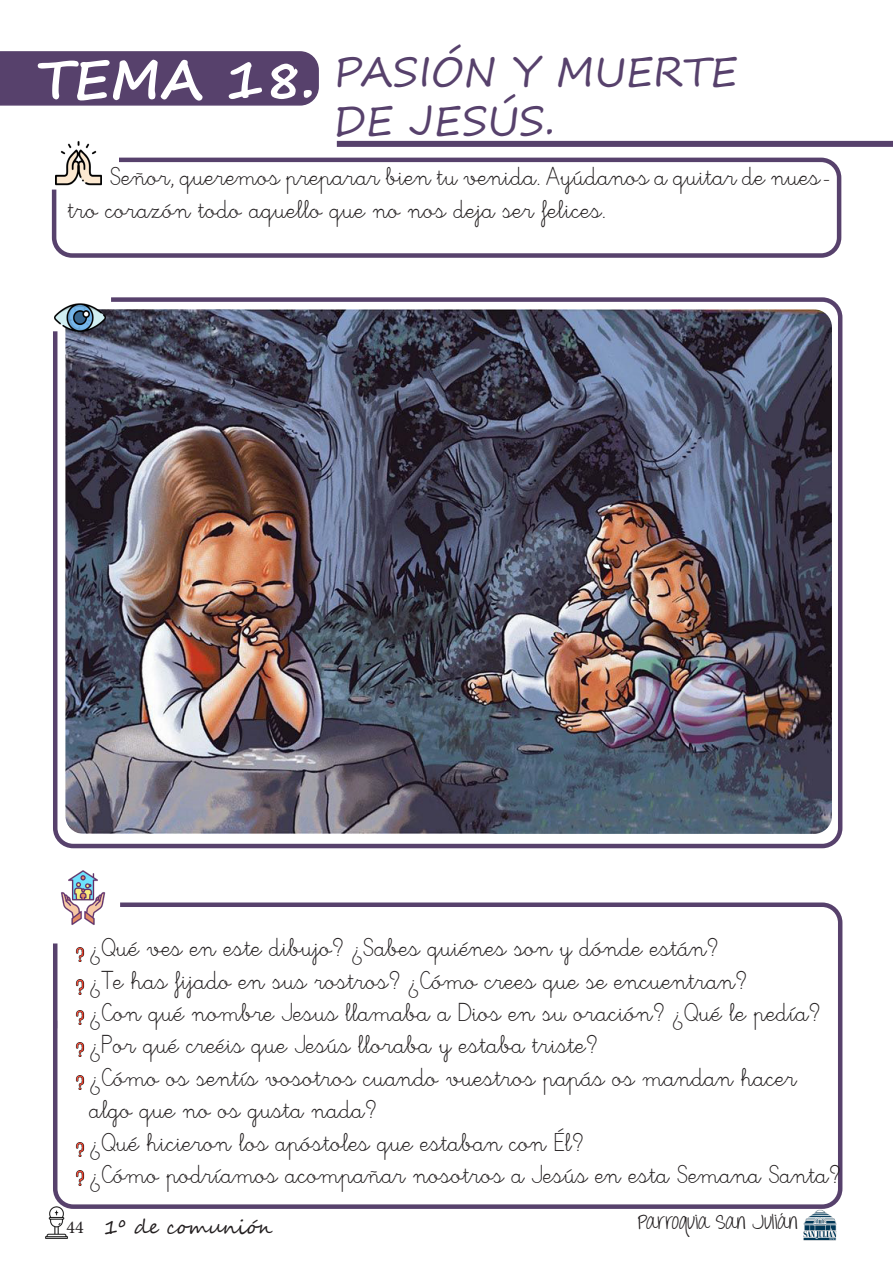
<style>
.page{position:relative;width:893px;height:1263px;background:#fff}
.page>*{position:absolute;margin:0;border:0;box-sizing:border-box;transform-origin:0 0}
.t1{font:700 54px "Segoe Print";color:#fff}
.t2{font:40.5px "Segoe Print";color:#57416c}
.t3{font:27px/32.4px "Escolar 1";color:#231f20}
.t4{font:21px "Throw My Hands Upinthe Air";color:#231f20}
.t5{font:19.5px "Segoe Script";color:#231f20}
.s1{font-family:"Minion Pro";font-size:18px}
</style>
<div class="page">
<img style="left:803px;top:1211px;width:34px;height:30px">
<img style="left:45px;top:1209px;width:23px;height:30px">
<img style="left:53px;top:297px;width:790px;height:552px">
<svg style="left:51px;top:902px;width:792px;height:309px"></svg>
<svg style="left:51px;top:157px;width:791px;height:101px"></svg>
<div style="left:0;top:51px;width:319px;height:55px;background:#57416c"></div>
<div style="left:337px;top:141px;width:556px;height:6px;background:#57416c"></div>
<img style="left:55px;top:141px;width:47px;height:45px">
<img style="left:72px;top:1042px;width:15px;height:15px">
<img style="left:72px;top:1142px;width:15px;height:15px">
<img style="left:55px;top:870px;width:56px;height:55px">
<svg style="left:53px;top:1020px;width:4px;height:8px"></svg>
<img style="left:54px;top:297px;width:51px;height:47px">
<img style="left:72px;top:1010px;width:15px;height:14px">
<img style="left:72px;top:947px;width:15px;height:15px">
<img style="left:72px;top:980px;width:15px;height:14px">
<img style="left:72px;top:1075px;width:15px;height:15px">
<img style="left:72px;top:1171px;width:15px;height:14px">
<p class="t2" style="left:334px;top:36px;width:406px">PASIÓN Y MUERTE</p>
<p class="t2" style="left:334px;top:84px;width:223px">DE JESÚS.</p>
<p class="t3" style="left:68px;top:162px;width:766px;text-indent:43px">Señor, queremos preparar bien tu venida. Ayúdanos a quitar de nues&shy;tro corazón todo aquello que no nos deja ser felices.</p>
<p class="t1" style="left:37px;top:30px;width:279px">TEMA 18.</p>
<p class="t3" style="left:90px;top:933px;width:630px">¿Qué ves en este dibujo? ¿Sabes quiénes son y dónde están?</p>
<p class="t3" style="left:90px;top:965px;width:659px">¿Te has fijado en sus rostros? ¿Cómo crees que se encuentran?</p>
<p class="t3" style="left:90px;top:998px;width:732px">¿Con qué nombre Jesus llamaba a Dios en su oración? ¿Qué le pedía?</p>
<p class="t3" style="left:90px;top:1030px;width:509px">¿Por qué creéis que Jesús lloraba y estaba triste?</p>
<p class="t3" style="left:90px;top:1063px;width:709px">¿Cómo os sentís vosotros cuando vuestros papás os mandan hacer algo que no os gusta nada?</p>
<p class="t3" style="left:90px;top:1127px;width:495px">¿Qué hicieron los apóstoles que estaban con Él?</p>
<p class="t3" style="left:90px;top:1160px;width:752px">¿Cómo podríamos acompañar nosotros a Jesús en esta Semana Santa?</p>
<p class="t5" style="left:67px;top:1211px;width:207px"><span class="s1">44</span> 1º de comunión</p>
<p class="t4" style="left:638px;top:1209px;width:162px">Parroquia San Julián</p>
</div>
